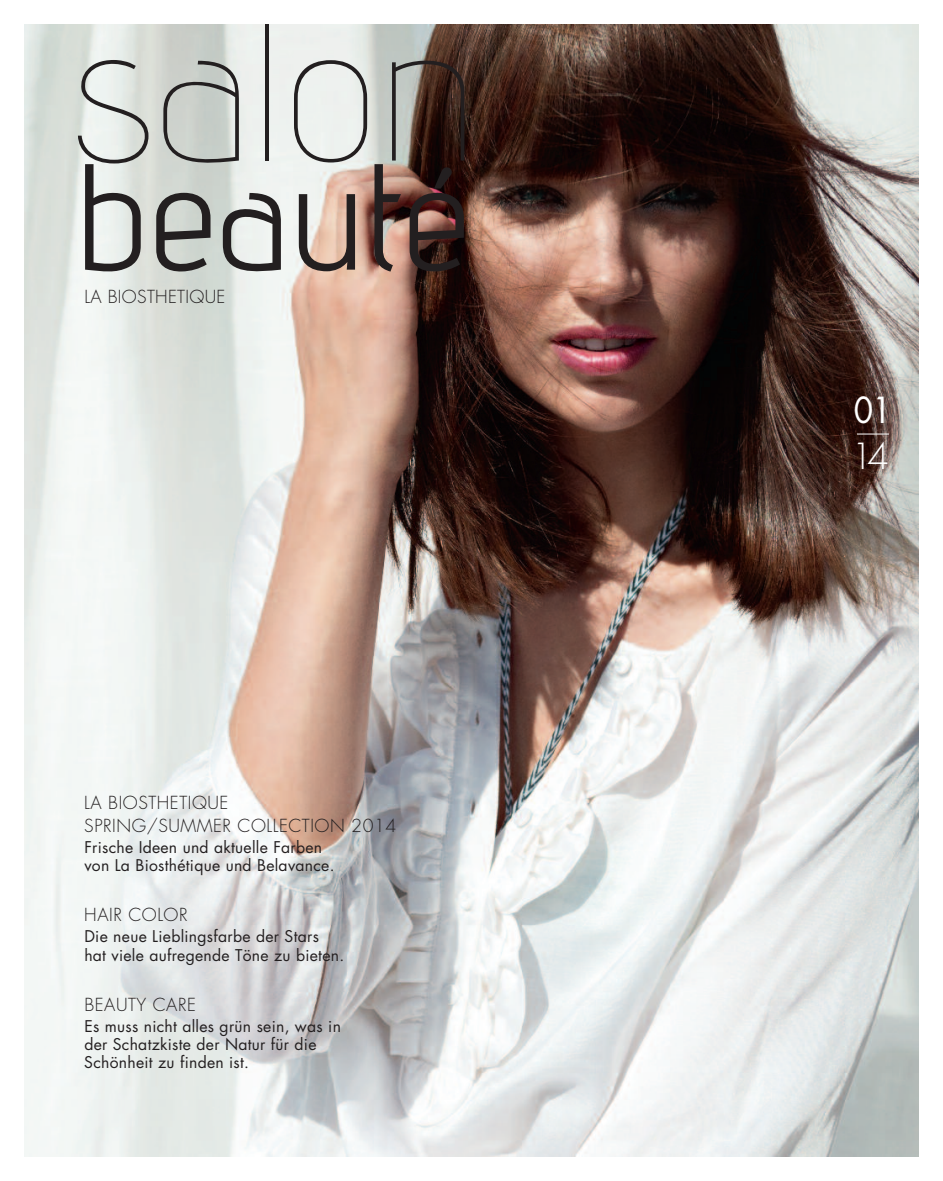
<style>
.page{position:relative;width:943px;height:1181px;background:#fff}
.page>*{position:absolute;margin:0;border:0;box-sizing:border-box;transform-origin:0 0}
.t1{font:35px "Futura";color:#fff;scale:.9 1}
.t2{font:300 35px "Futura";color:#fff}
.t3{font:300 17.5px/22.8px "Futura";letter-spacing:.03em;color:#231f20}
.t4{font:15.75px/18.4px "Futura";letter-spacing:.015em;color:#231f20}
</style>
<div class="page">
<img style="left:25px;top:25px;width:893px;height:1131px">
<hr style="left:857px;top:433px;width:32px;height:1px;background:#fff">
<svg style="left:163px;top:61px;width:76px;height:108px;background:#b4b9b4"></svg>
<hr style="left:265px;top:25px;width:4px;height:136px;background:#231f20">
<svg style="left:294px;top:60px;width:73px;height:102px;background:#d0d3d1"></svg>
<svg style="left:78px;top:60px;width:70px;height:212px;background:#bfc2bf"></svg>
<svg style="left:156px;top:193px;width:54px;height:79px;background:#8a8c88"></svg>
<svg style="left:223px;top:193px;width:58px;height:79px;background:#9d9e9d"></svg>
<svg style="left:299px;top:194px;width:56px;height:77px;background:#a49287"></svg>
<svg style="left:374px;top:59px;width:90px;height:213px;background:#64524c"></svg>
<p class="t3" style="left:84px;top:287px;width:143px">LA BIOSTHETIQUE</p>
<p class="t3" style="left:84px;top:793px;width:313px">LA BIOSTHETIQUE<br>SPRING/SUMMER COLLECTION 2014</p>
<p class="t4" style="left:84px;top:839px;width:252px">Frische Ideen und aktuelle Farben von La Biosthétique und Belavance.</p>
<p class="t3" style="left:84px;top:905px;width:105px">HAIR COLOR</p>
<p class="t4" style="left:84px;top:928px;width:261px">Die neue Lieblingsfarbe der Stars hat viele aufregende Töne zu bieten.</p>
<p class="t3" style="left:84px;top:994px;width:113px">BEAUTY CARE</p>
<p class="t4" style="left:84px;top:1018px;width:258px">Es muss nicht alles grün sein, was in der Schatzkiste der Natur für die<br>Schönheit zu finden ist.</p>
<h1 class="t1" style="left:853px;top:394px;width:44px">01</h1>
<h1 class="t2" style="left:851px;top:440px;width:40px">14</h1>
</div>
